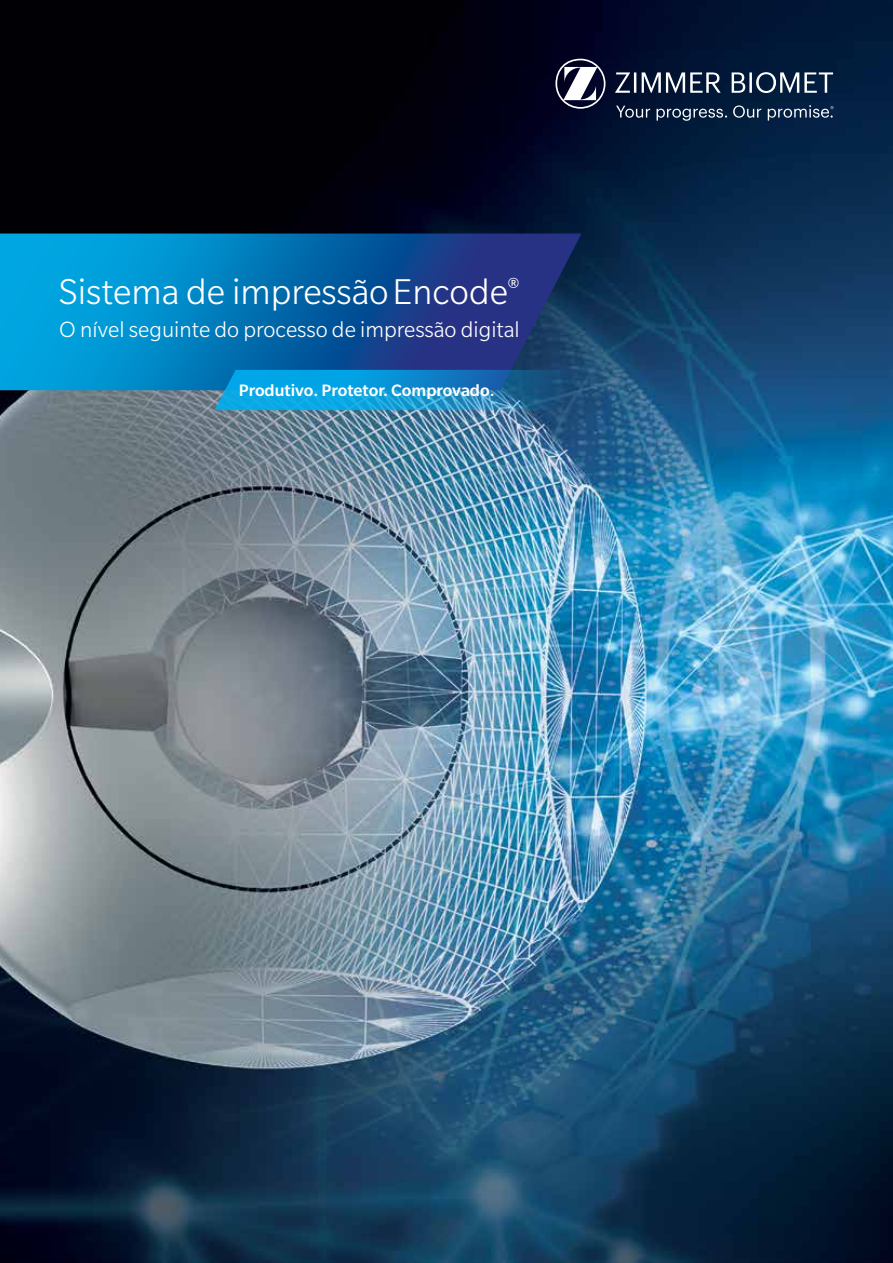
<style>
.page{position:relative;width:893px;height:1263px;background:#fff}
.page>*{position:absolute;margin:0;border:0;box-sizing:border-box;transform-origin:0 0}
.t1{font:300 39px "Slate Pro";color:#fff}
.t2{font:300 24px "Slate Pro";color:#fff}
.t3{font:500 18px "Slate Pro";color:#fff}
.t4{font:17.4px "Slate Pro";color:#fff}
</style>
<div class="page">
<img style="left:0;top:0;width:893px;height:1263px">
<svg style="left:615px;top:72px;width:218px;height:21px"></svg>
<svg style="left:555px;top:59px;width:50px;height:50px"></svg>
<svg style="left:616px;top:106px;width:34px;height:12px"></svg>
<svg style="left:657px;top:109px;width:70px;height:12px"></svg>
<svg style="left:733px;top:105px;width:28px;height:13px"></svg>
<svg style="left:768px;top:105px;width:66px;height:16px"></svg>
<svg style="left:0;top:233px;width:582px;height:157px;background:#0a69ab"></svg>
<svg style="left:214px;top:370px;width:515px;height:40px;background:#177bb1"></svg>
<h1 class="t1" style="left:59px;top:272px;width:451px">Sistema de impressãoEncode</h1>
<p class="t4" style="left:508px;top:277px;width:13px">®</p>
<p class="t2" style="left:59px;top:317px;width:462px">O nível seguinte do processo de impressão digital</p>
<p class="t3" style="left:239px;top:380px;width:257px">Produtivo. Protetor. Comprovado.</p>
</div>
